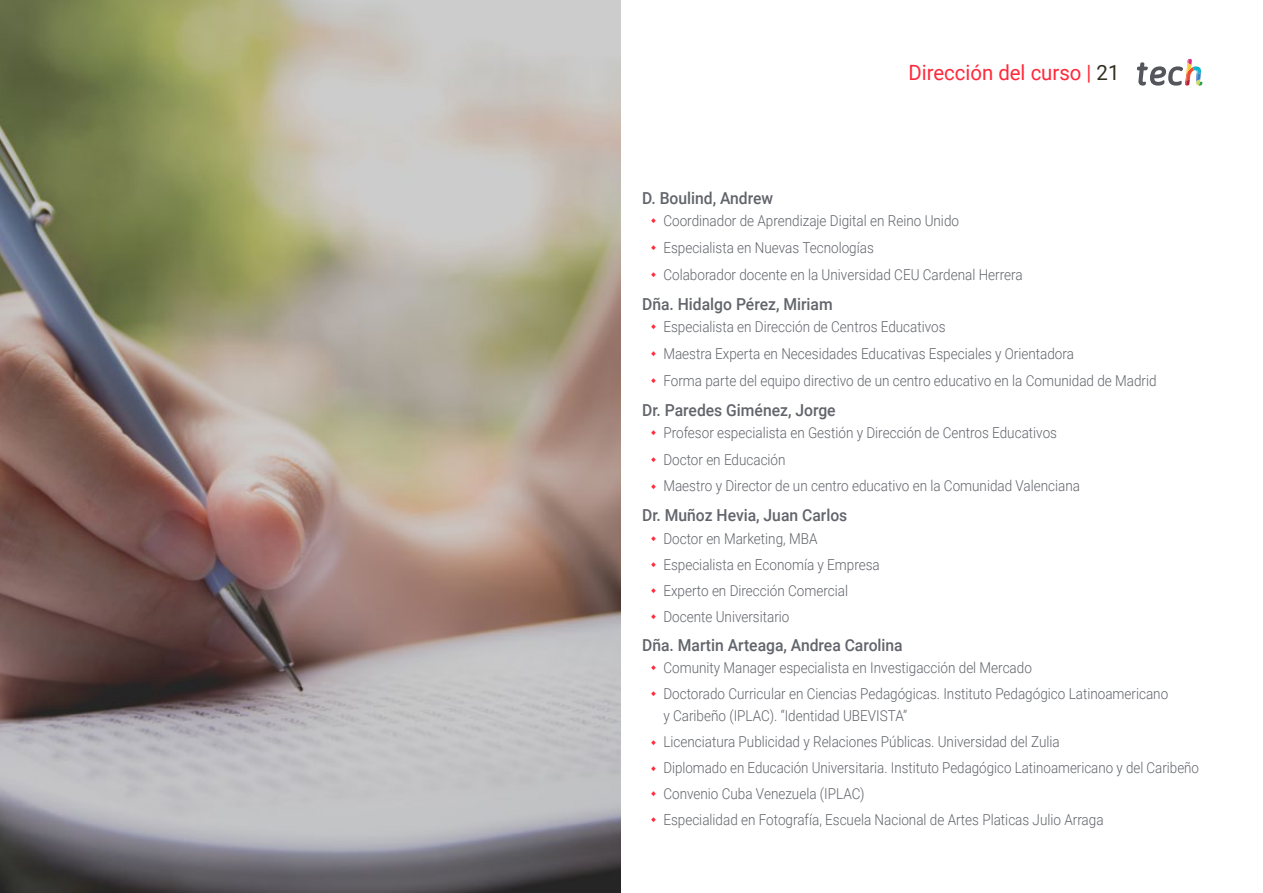
<style>
.page{position:relative;width:1263px;height:893px;background:#fff}
.page>*{position:absolute;margin:0;border:0;box-sizing:border-box;transform-origin:0 0}
.t1{font:21px "Roboto";color:#ff293a}
.t2{font:500 16.5px "Roboto";color:#61646a;scale:.95 1}
.t3{font:300 15px/26px "Roboto";color:#61646a;scale:.9 1}
.s1{color:#312e20}
</style>
<div class="page">
<svg style="left:1137px;top:59px;width:65px;height:27px"></svg>
<img style="left:0;top:0;width:621px;height:893px">
<h1 class="t1" style="left:908px;top:57px;width:213px">Dirección del curso | <span class="s1">21</span></h1>
<p class="t2" style="left:642px;top:186px;width:139px">D. Boulind, Andrew</p>
<p class="t3" style="left:663px;top:207px;width:401px;line-height:26.7px">Coordinador de Aprendizaje Digital en Reino Unido<br>Especialista en Nuevas Tecnologías<br>Colaborador docente en la Universidad CEU Cardenal Herrera</p>
<p class="t2" style="left:642px;top:292px;width:202px">Dña. Hidalgo Pérez, Miriam</p>
<p class="t3" style="left:663px;top:313px;width:550px;line-height:26.7px">Especialista en Dirección de Centros Educativos<br>Maestra Experta en Necesidades Educativas Especiales y Orientadora<br>Forma parte del equipo directivo de un centro educativo en la Comunidad de Madrid</p>
<p class="t2" style="left:642px;top:398px;width:205px">Dr. Paredes Giménez, Jorge</p>
<p class="t3" style="left:663px;top:419px;width:465px;line-height:26.7px">Profesor especialista en Gestión y Dirección de Centros Educativos<br>Doctor en Educación<br>Maestro y Director de un centro educativo en la Comunidad Valenciana</p>
<p class="t2" style="left:642px;top:504px;width:218px">Dr. Muñoz Hevia, Juan Carlos</p>
<p class="t3" style="left:663px;top:525px;width:242px">Doctor en Marketing, MBA<br>Especialista en Economía y Empresa<br>Experto en Dirección Comercial<br>Docente Universitario</p>
<p class="t2" style="left:642px;top:633px;width:276px">Dña. Martin Arteaga, Andrea Carolina</p>
<p class="t3" style="left:663px;top:654px;width:562px">Comunity Manager especialista en Investigacción del Mercado<br>Doctorado Curricular en Ciencias Pedagógicas. Instituto Pedagógico Latinoamericano</p>
<p class="t3" style="left:663px;top:703px;width:597px">y Caribeño (IPLAC). “Identidad UBEVISTA”<br>Licenciatura Publicidad y Relaciones Públicas. Universidad del Zulia<br>Diplomado en Educación Universitaria. Instituto Pedagógico Latinoamericano y del Caribeño Convenio Cuba Venezuela (IPLAC)<br>Especialidad en Fotografía, Escuela Nacional de Artes Platicas Julio Arraga</p>
</div>
